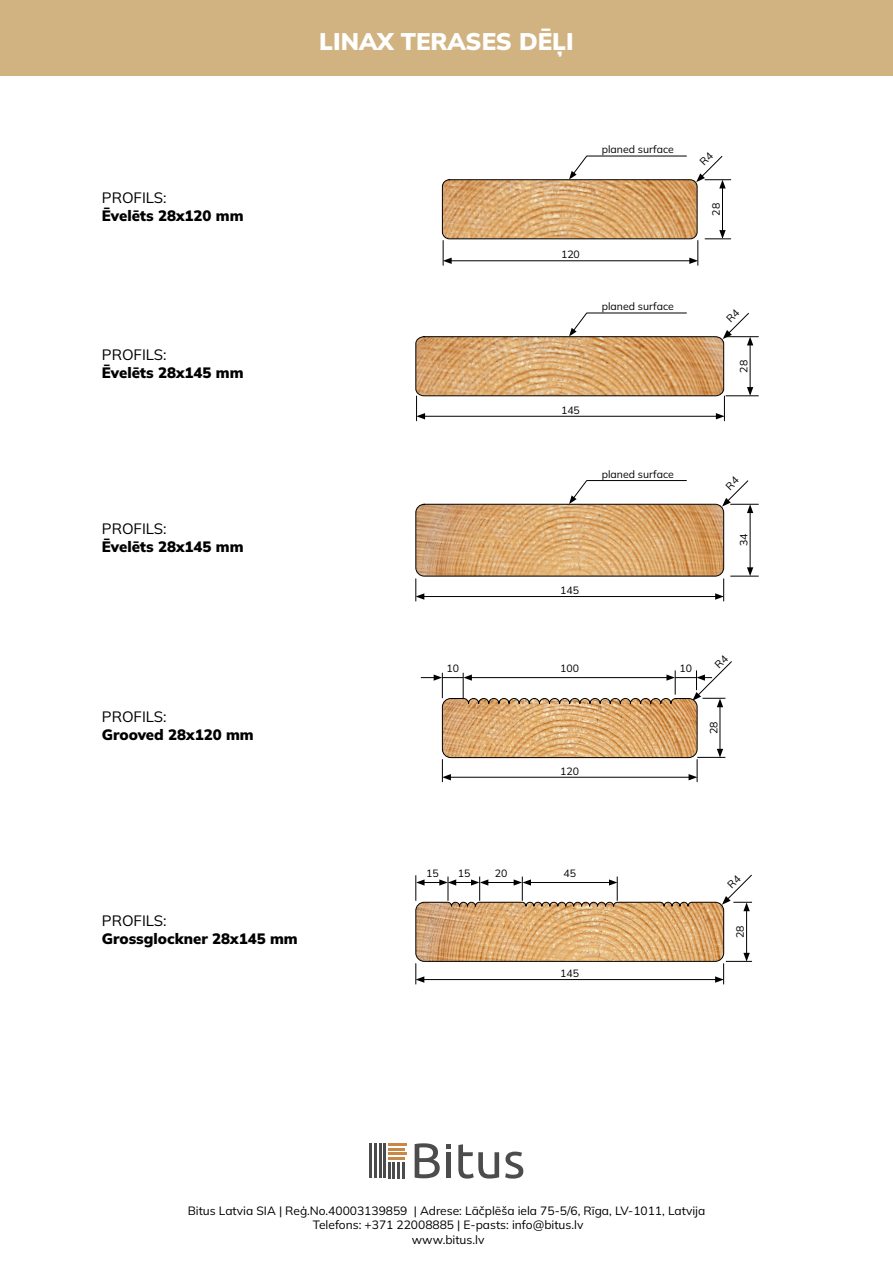
<style>
.page{position:relative;width:893px;height:1263px;background:#fff}
.page>*{position:absolute;margin:0;border:0;box-sizing:border-box;transform-origin:0 0}
.t1{font:900 24px "Mulish";color:#fff}
.t2{font:900 15px "Mulish";color:#000}
.t3{font:15px "Mulish";color:#000}
.t4{font:12px "Mulish";color:#000}
.t5{font:10.5px "Mulish";color:#000}
</style>
<div class="page">
<div style="left:0;top:0;width:893px;height:75px;background:#d1b381"></div>
<svg style="left:415px;top:1143px;width:25px;height:35px"></svg>
<div style="left:446px;top:1152px;width:5px;height:26px;background:#4c4c4c"></div>
<svg style="left:458px;top:1144px;width:41px;height:34px"></svg>
<svg style="left:505px;top:1151px;width:18px;height:27px"></svg>
<hr style="left:370px;top:1143px;width:2px;height:35px;background:#4c4c4c">
<hr style="left:374px;top:1143px;width:3px;height:35px;background:#4c4c4c">
<hr style="left:379px;top:1143px;width:2px;height:35px;background:#4c4c4c">
<hr style="left:383px;top:1143px;width:3px;height:35px;background:#4c4c4c">
<svg style="left:388px;top:1162px;width:7px;height:16px"></svg>
<hr style="left:397px;top:1162px;width:3px;height:16px;background:#4c4c4c">
<svg style="left:402px;top:1162px;width:2px;height:16px"></svg>
<hr style="left:388px;top:1157px;width:16px;height:3px;background:#c78848">
<hr style="left:388px;top:1152px;width:19px;height:3px;background:#c78848">
<svg style="left:388px;top:1148px;width:16px;height:2px"></svg>
<hr style="left:388px;top:1143px;width:19px;height:3px;background:#c78848">
<svg style="left:446px;top:1144px;width:5px;height:5px"></svg>
<hr style="left:449px;top:260px;width:243px;height:1px;background:#000">
<svg style="left:443px;top:241px;width:9px;height:24px"></svg>
<svg style="left:689px;top:241px;width:10px;height:24px"></svg>
<hr style="left:422px;top:596px;width:296px;height:1px;background:#000">
<svg style="left:416px;top:579px;width:8px;height:22px"></svg>
<svg style="left:715px;top:579px;width:9px;height:22px"></svg>
<hr style="left:726px;top:396px;width:32px;height:1px;background:#000">
<hr style="left:726px;top:336px;width:32px;height:1px;background:#000">
<hr style="left:722px;top:186px;width:1px;height:46px;background:#000">
<svg style="left:705px;top:230px;width:26px;height:10px"></svg>
<hr style="left:750px;top:511px;width:1px;height:59px;background:#000">
<svg style="left:731px;top:567px;width:27px;height:10px"></svg>
<svg style="left:569px;top:155px;width:18px;height:24px"></svg>
<hr style="left:587px;top:156px;width:100px;height:1px;background:#000">
<svg style="left:569px;top:480px;width:18px;height:24px"></svg>
<hr style="left:587px;top:480px;width:100px;height:1px;background:#000">
<img style="left:442px;top:180px;width:255px;height:59px">
<div style="left:442px;top:179px;width:255px;height:60px;border:1px solid #000;border-radius:7px"></div>
<img style="left:416px;top:504px;width:308px;height:72px">
<div style="left:416px;top:504px;width:308px;height:72px;border:1px solid #000;border-radius:8px"></div>
<svg style="left:696px;top:155px;width:35px;height:33px"></svg>
<svg style="left:415px;top:312px;width:338px;height:109px"></svg>
<svg style="left:722px;top:480px;width:36px;height:33px"></svg>
<svg style="left:421px;top:661px;width:311px;height:121px"></svg>
<svg style="left:415px;top:874px;width:337px;height:110px"></svg>
<p class="t3" style="left:102px;top:188px;width:66px">PROFILS:</p>
<p class="t2" style="left:102px;top:206px;width:143px">Ēvelēts 28x120 mm</p>
<p class="t3" style="left:102px;top:344px;width:66px">PROFILS:</p>
<p class="t2" style="left:102px;top:362px;width:143px">Ēvelēts 28x145 mm</p>
<p class="t3" style="left:102px;top:518px;width:66px">PROFILS:</p>
<p class="t2" style="left:102px;top:536px;width:143px">Ēvelēts 28x145 mm</p>
<p class="t3" style="left:102px;top:706px;width:66px">PROFILS:</p>
<p class="t2" style="left:102px;top:724px;width:153px">Grooved 28x120 mm</p>
<p class="t1" style="left:319px;top:25px;width:256px">LINAX TERASES DĒĻI</p>
<p class="t5" style="left:602px;top:142px;width:73px">planed surface</p>
<p class="t5" style="left:561px;top:247px;width:20px">120</p>
<p class="t5" style="left:602px;top:299px;width:73px">planed surface</p>
<p class="t5" style="left:561px;top:403px;width:20px">145</p>
<p class="t5" style="left:602px;top:467px;width:73px">planed surface</p>
<p class="t5" style="left:560px;top:583px;width:20px">145</p>
<p class="t5" style="left:709px;top:216px;width:14px;rotate:-90deg">28</p>
<p class="t5" style="left:737px;top:373px;width:14px;rotate:-90deg">28</p>
<p class="t5" style="left:737px;top:546px;width:14px;rotate:-90deg">34</p>
<p class="t5" style="left:446px;top:661px;width:14px">10</p>
<p class="t5" style="left:679px;top:661px;width:14px">10</p>
<p class="t5" style="left:560px;top:661px;width:20px">100</p>
<p class="t5" style="left:560px;top:764px;width:20px">120</p>
<p class="t5" style="left:706px;top:734px;width:14px;rotate:-90deg">28</p>
<p class="t3" style="left:102px;top:910px;width:66px">PROFILS:</p>
<p class="t2" style="left:102px;top:928px;width:197px">Grossglockner 28x145 mm</p>
<p class="t5" style="left:426px;top:866px;width:14px">15</p>
<p class="t5" style="left:458px;top:866px;width:14px">15</p>
<p class="t5" style="left:495px;top:866px;width:14px">20</p>
<p class="t5" style="left:563px;top:866px;width:14px">45</p>
<p class="t5" style="left:560px;top:966px;width:20px">145</p>
<p class="t5" style="left:733px;top:938px;width:14px;rotate:-90deg">28</p>
<p class="t4" style="left:188px;top:1202px;width:519px">Bitus Latvia SIA | Reģ.No.40003139859 | Adrese: Lāčplēša iela 75-5/6, Rīga, LV-1011, Latvija</p>
<p class="t4" style="left:313px;top:1217px;width:272px">Telefons: +371 22008885 | E-pasts: info@bitus.lv</p>
<p class="t4" style="left:412px;top:1231px;width:74px">www.bitus.lv</p>
</div>
